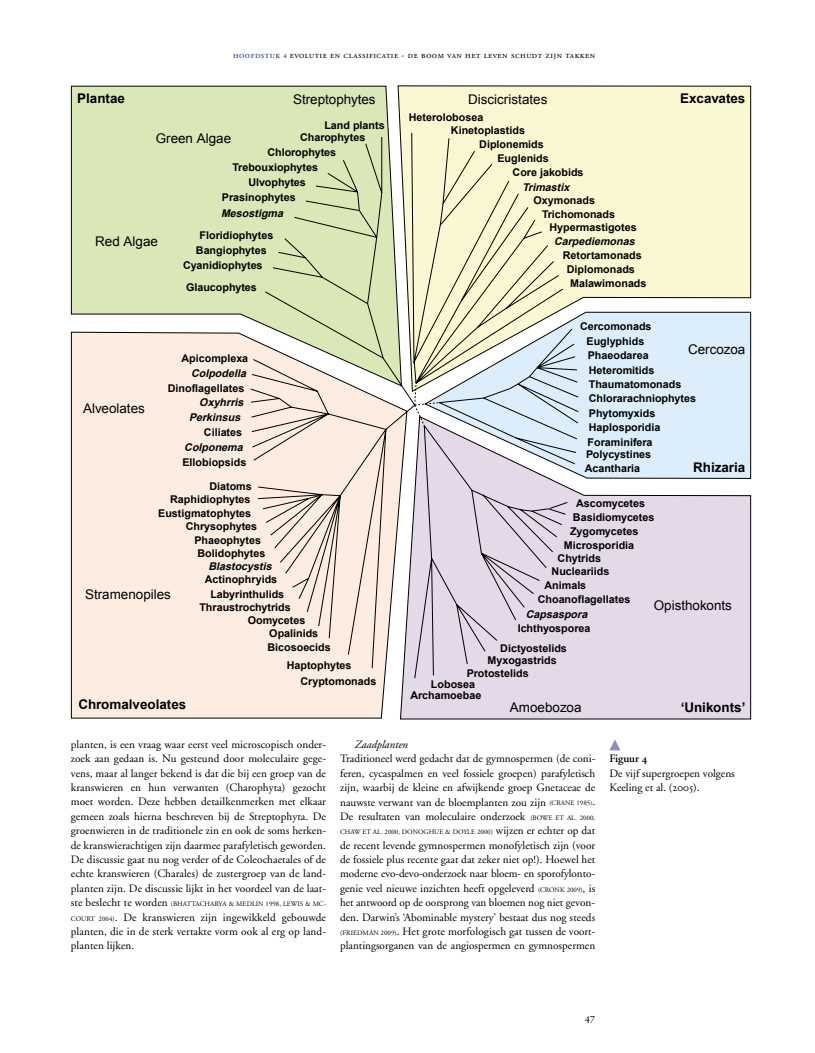
<style>
.page{position:relative;width:815px;height:1053px;background:#fff}
.page>*{position:absolute;margin:0;border:0;box-sizing:border-box;transform-origin:0 0}
.t1{font:13.38px "Arial";color:#000}
.t2{font:700 13.38px "Arial";color:#000}
.t3{font:11.25px/14.4px "Adobe Garamond";color:#000;text-align:justify}
.t4{font:italic 11.25px "Adobe Garamond";color:#000}
.t5{font:11.25px "Universal Std Newswith Comm Pi";color:#908dbe}
.t6{font:700 10.62px/13.8px "Arial";color:#000}
.t7{font:italic 700 10.62px "Arial";color:#000}
.t8{font:9.38px "Adobe Garamond Pro";letter-spacing:.05em;color:#000}
.t9{font:6.88px "Adobe Garamond";letter-spacing:.005em;color:#000}
.t10{font:6.88px "Adobe Garamond";letter-spacing:.15em;color:#000}
.s1{color:#253483}
.s2{font-weight:600;font-size:6.5px;color:#253483}
.s3{font-size:11.25px}
.s4{font-size:6.88px}
.s5{font-weight:600}
.s6{font-family:"Adobe Garamond Exp";font-weight:600}
.s7{font-family:"Adobe Garamond Exp"}
</style>
<div class="page">
<svg style="left:402px;top:85px;width:350px;height:224px"></svg>
<div style="left:564px;top:311px;width:188px;height:104px;background:#dceefb"></div>
<div style="left:70px;top:85px;width:332px;height:234px;background:#dae7b6"></div>
<div style="left:70px;top:331px;width:316px;height:388px;background:#fdede0"></div>
<svg style="left:400px;top:415px;width:352px;height:304px"></svg>
<svg style="left:414px;top:465px;width:154px;height:214px"></svg>
<svg style="left:416px;top:328px;width:164px;height:137px"></svg>
<svg style="left:411px;top:132px;width:153px;height:252px"></svg>
<svg style="left:249px;top:136px;width:167px;height:533px"></svg>
<svg style="left:308px;top:493px;width:16px;height:6px"></svg>
<p class="t8" style="left:233px;top:49px;width:364px"><span class="s1">hoofdstuk</span> <span class="s2">4</span> evolutie en classificatie - de boom van het leven schudt zijn takken</p>
<p class="t2" style="left:77px;top:91px;width:49px">Plantae</p>
<p class="t2" style="left:680px;top:91px;width:67px">Excavates</p>
<p class="t1" style="left:293px;top:91px;width:84px">Streptophytes</p>
<p class="t1" style="left:468px;top:91px;width:81px">Discicristates</p>
<p class="t1" style="left:156px;top:131px;width:77px">Green Algae</p>
<p class="t6" style="left:324px;top:118px;width:62px">Land plants</p>
<p class="t6" style="left:300px;top:130px;width:67px">Charophytes</p>
<p class="t6" style="left:267px;top:146px;width:70px">Chlorophytes</p>
<p class="t6" style="left:232px;top:161px;width:87px">Trebouxiophytes</p>
<p class="t6" style="left:248px;top:176px;width:59px">Ulvophytes</p>
<p class="t6" style="left:222px;top:191px;width:75px">Prasinophytes</p>
<p class="t6" style="left:409px;top:111px;width:76px">Heterolobosea</p>
<p class="t6" style="left:451px;top:124px;width:76px">Kinetoplastids</p>
<p class="t6" style="left:479px;top:138px;width:66px">Diplonemids</p>
<p class="t6" style="left:497px;top:151px;width:53px">Euglenids</p>
<p class="t6" style="left:513px;top:165px;width:72px">Core jakobids</p>
<p class="t7" style="left:522px;top:182px;width:51px">Trimastix</p>
<p class="t6" style="left:533px;top:193px;width:63px">Oxymonads</p>
<p class="t7" style="left:221px;top:207px;width:66px">Mesostigma</p>
<p class="t6" style="left:542px;top:207px;width:75px">Trichomonads</p>
<p class="t1" style="left:95px;top:233px;width:64px">Red Algae</p>
<p class="t6" style="left:196px;top:227px;width:79px;line-height:15.1px;text-indent:4px">Floridiophytes<br>Bangiophytes</p>
<p class="t6" style="left:183px;top:258px;width:81px">Cyanidiophytes</p>
<p class="t6" style="left:549px;top:221px;width:89px">Hypermastigotes</p>
<p class="t7" style="left:554px;top:236px;width:85px">Carpediemonas</p>
<p class="t6" style="left:563px;top:249px;width:81px">Retortamonads</p>
<p class="t6" style="left:567px;top:262px;width:70px">Diplomonads</p>
<p class="t6" style="left:186px;top:281px;width:72px">Glaucophytes</p>
<p class="t6" style="left:570px;top:277px;width:78px">Malawimonads</p>
<p class="t6" style="left:580px;top:320px;width:73px">Cercomonads</p>
<p class="t6" style="left:182px;top:351px;width:68px">Apicomplexa</p>
<p class="t6" style="left:587px;top:334px;width:59px">Euglyphids</p>
<p class="t6" style="left:588px;top:348px;width:62px">Phaeodarea</p>
<p class="t1" style="left:688px;top:342px;width:59px">Cercozoa</p>
<p class="t1" style="left:83px;top:401px;width:63px">Alveolates</p>
<p class="t7" style="left:191px;top:367px;width:59px">Colpodella</p>
<p class="t6" style="left:168px;top:381px;width:78px">Dinoflagellates</p>
<p class="t7" style="left:199px;top:397px;width:48px">Oxy hrris</p>
<p class="t7" style="left:189px;top:411px;width:55px">Perkinsus</p>
<p class="t6" style="left:204px;top:425px;width:40px">Ciliates</p>
<p class="t7" style="left:184px;top:441px;width:63px">Colponema</p>
<p class="t6" style="left:182px;top:455px;width:65px">Ellobiopsids</p>
<p class="t6" style="left:589px;top:363px;width:67px">Heteromitids</p>
<p class="t6" style="left:589px;top:377px;width:94px">Thaumatomonads</p>
<p class="t6" style="left:589px;top:392px;width:109px">Chlorarachniophytes</p>
<p class="t6" style="left:589px;top:406px;width:68px">Phytomyxids</p>
<p class="t6" style="left:589px;top:420px;width:73px">Haplosporidia</p>
<p class="t6" style="left:588px;top:435px;width:67px">Foraminifera</p>
<p class="t6" style="left:586px;top:447px;width:67px">Polycystines</p>
<p class="t6" style="left:585px;top:461px;width:57px">Acantharia</p>
<p class="t2" style="left:693px;top:459px;width:54px">Rhizaria</p>
<p class="t6" style="left:209px;top:479px;width:44px">Diatoms</p>
<p class="t6" style="left:170px;top:492px;width:82px">Raphidiophytes</p>
<p class="t6" style="left:194px;top:519px;width:68px;text-indent:-9px">Chrysophytes<br>Phaeophytes</p>
<p class="t6" style="left:576px;top:496px;width:70px">Ascomycetes</p>
<p class="t6" style="left:158px;top:506px;width:94px">Eustigmatophytes</p>
<p class="t6" style="left:573px;top:510px;width:83px">Basidiomycetes</p>
<p class="t6" style="left:570px;top:524px;width:70px">Zygomycetes</p>
<p class="t6" style="left:558px;top:538px;width:78px;text-indent:6px">Microsporidia<br>Chytrids</p>
<p class="t6" style="left:538px;top:578px;width:94px;text-indent:7px">Animals<br>Choanoflagellates</p>
<p class="t6" style="left:198px;top:546px;width:69px">Bolidophytes</p>
<p class="t7" style="left:208px;top:560px;width:67px">Blastocystis</p>
<p class="t6" style="left:199px;top:587px;width:93px;text-align:center">Labyrinthulids<br>Thraustrochytrids</p>
<p class="t6" style="left:269px;top:626px;width:50px">Opalinids</p>
<p class="t6" style="left:552px;top:565px;width:59px">Nucleariids</p>
<p class="t6" style="left:205px;top:572px;width:74px">Actinophryids</p>
<p class="t1" style="left:85px;top:587px;width:87px">Stramenopiles</p>
<p class="t1" style="left:654px;top:597px;width:80px">Opisthokonts</p>
<p class="t7" style="left:526px;top:608px;width:66px">Capsaspora</p>
<p class="t6" style="left:500px;top:641px;width:68px">Dictyostelids</p>
<p class="t6" style="left:467px;top:666px;width:63px">Protostelids</p>
<p class="t6" style="left:248px;top:613px;width:59px">Oomycetes</p>
<p class="t6" style="left:518px;top:621px;width:74px">Ichthyosporea</p>
<p class="t6" style="left:287px;top:638px;width:66px;line-height:17.8px;text-indent:-19px">Bicosoecids<br>Haptophytes</p>
<p class="t6" style="left:300px;top:673px;width:77px">Cryptomonads</p>
<p class="t6" style="left:487px;top:653px;width:71px">Myxogastrids</p>
<p class="t6" style="left:411px;top:678px;width:72px;line-height:10.6px;text-indent:20px">Lobosea<br>Archamoebae</p>
<p class="t2" style="left:78px;top:697px;width:110px">Chromalveolates</p>
<p class="t2" style="left:681px;top:699px;width:66px">‘Unikonts’</p>
<p class="t1" style="left:510px;top:700px;width:73px">Amoebozoa</p>
<p class="t3" style="left:71px;top:737px;width:257px">planten, is een vraag waar eerst veel microscopisch onder&shy;zoek aan gedaan is. Nu gesteund door moleculaire gege&shy;vens, maar al langer bekend is dat die bij een groep van de kranswieren en hun verwanten (Charophyta) gezocht moet worden. Deze hebben detailkenmerken met elkaar gemeen zoals hierna beschreven bij de Streptophyta. De groenwieren in de traditionele zin en ook de soms herken&shy;de kranswierachtigen zijn daarmee parafyletisch geworden.<br>De discussie gaat nu nog verder of de Coleochaetales of de echte kranswieren (Charales) de zustergroep van de land&shy;planten zijn. De discussie lijkt in het voordeel van de laat-</p>
<p class="t10" style="left:71px;top:900px;width:257px"><span class="s3">ste beslecht te worden</span> (bhattacharya &amp; medlin 1998, lewis &amp; mc-</p>
<p class="t3" style="left:71px;top:910px;width:257px"><span class="s4">court 2004)</span>. De kranswieren zijn ingewikkeld gebouwde planten, die in de sterk vertakte vorm ook al erg op land&shy;planten lijken.</p>
<p class="t4" style="left:354px;top:738px;width:55px">Zaadplanten</p>
<p class="t3" style="left:340px;top:751px;width:257px">Traditioneel werd gedacht dat de gymnospermen (de coni&shy;feren, cycaspalmen en veel fossiele groepen) parafyletisch zijn, waarbij de kleine en afwijkende groep Gnetaceae de nauwste verwant van de bloemplanten zou zijn <span class="s4">(crane 1985)</span>.<br>De resultaten van moleculaire onderzoek <span class="s4">(bowe et al. 2000,</span></p>
<p class="t9" style="left:340px;top:828px;width:257px">chaw et al. 2000, d onoghue &amp; d oyle 2000) <span class="s3">wijzen er echter op dat</span></p>
<p class="t3" style="left:340px;top:838px;width:257px">de recent levende gymnospermen monofyletisch zijn (voor de fossiele plus recente gaat dat zeker niet op!). Hoewel het moderne evo-devo-onderzoek naar bloem- en sporofylonto&shy;genie veel nieuwe inzichten heeft opgeleverd <span class="s4">(cronk 2009)</span>, is het antwoord op de oorsprong van bloemen nog niet gevon&shy;den. Darwin’s ‘Abominable mystery’ bestaat dus nog steeds</p>
<p class="t9" style="left:340px;top:929px;width:29px">(FRIEDMAN</p>
<p class="t3" style="left:340px;top:924px;width:257px;text-align:right"><span class="s4">2009)</span>. Het grote morfologisch gat tussen de voort&shy;plantingsorganen van de angiospermen en gymnospermen</p>
<p class="t5" style="left:609px;top:739px;width:13px">▲</p>
<p class="t3" style="left:609px;top:751px;width:127px;text-align:left"><span class="s5">Figuur</span> <span class="s6">4<br></span>De vijf supergroepen volgens<br>Keeling et al. (<span class="s7">2005</span>).</p>
</div>
